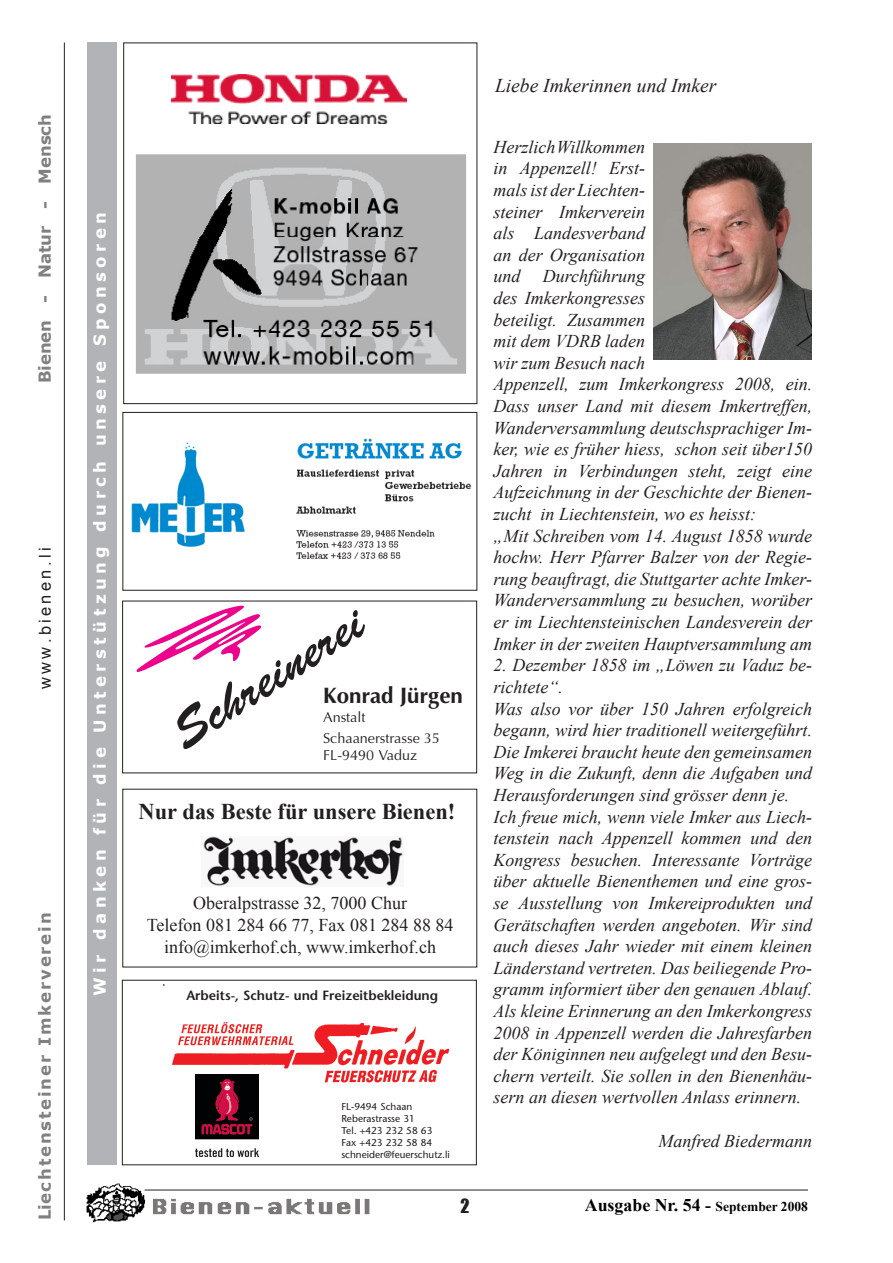
<style>
.page{position:relative;width:893px;height:1263px;background:#fff}
.page>*{position:absolute;margin:0;border:0;box-sizing:border-box;transform-origin:0 0}
.t1{font:50.55px "Brush Script";color:#231f20}
.t2{font:700 22.5px "Times New Roman";color:#231f20}
.t3{font:700 22.35px "Optima";letter-spacing:-.005em;color:#231f20}
.t4{font:italic 19.5px "Times New Roman";color:#231f20}
.t5{font:italic 18px/21.6px "Times New Roman";color:#231f20;text-align:justify}
.t6{font:18px "Times New Roman";color:#231f20}
.t7{font:700 17.85px "Times New Roman";color:#000}
.Untertitel{font:700 16.5px "Verdana";letter-spacing:.27em;color:#fff}
.t8{font:700 16.5px "Verdana";letter-spacing:.11em;color:#808080}
.t9{font:700 16.5px "Verdana";color:#808080}
.t10{font:16.5px "Arial";letter-spacing:.2em;color:#231f20}
.t11{font:14.4px/20.9px "Optima";color:#231f20}
.t12{font:600 13.35px "Stone Sans";color:#231f20}
.t13{font:10.05px/12px "Stone Sans";color:#231f20}
.s1{font-size:13.5px}
</style>
<div class="page">
<hr style="left:64px;top:43px;width:1px;height:1177px;background:#231f20">
<img style="left:86px;top:1183px;width:285px;height:39px">
<hr style="left:145px;top:1189px;width:663px;height:1px;background:#231f20">
<div style="left:87px;top:43px;width:30px;height:1122px;background:#b2b3b7"></div>
<img style="left:131px;top:438px;width:341px;height:121px">
<div style="left:122px;top:412px;width:355px;height:179px;border:1px solid #231f20"></div>
<div style="left:123px;top:43px;width:354px;height:361px;border:1px solid #231f20"></div>
<img style="left:136px;top:154px;width:330px;height:220px">
<img style="left:172px;top:74px;width:234px;height:50px">
<div style="left:122px;top:980px;width:355px;height:185px;border:1px solid #231f20"></div>
<svg style="left:164px;top:984px;width:286px;height:99px"></svg>
<div style="left:190px;top:1070px;width:73px;height:91px;background:#fff"></div>
<img style="left:195px;top:1074px;width:63px;height:83px">
<div style="left:156px;top:986px;width:14px;height:177px;background:#fff"></div>
<img style="left:203px;top:836px;width:200px;height:50px">
<svg style="left:136px;top:605px;width:125px;height:67px"></svg>
<div style="left:122px;top:601px;width:355px;height:172px;border:1px solid #231f20"></div>
<img style="left:654px;top:143px;width:157px;height:216px">
<p class="t9" style="left:34px;top:383px;width:271px;rotate:-90deg">Bienen - Natur - Mensch</p>
<p class="t10" style="left:34px;top:689px;width:143px;rotate:-90deg">www.bienen.li</p>
<p class="t8" style="left:34px;top:1220px;width:309px;rotate:-90deg">Liechtensteiner Imkerverein</p>
<p class="Untertitel" style="left:89px;top:996px;width:785px;rotate:-90deg">Wir danken für die Unterstützung durch unsere Sponsoren</p>
<p class="t1" style="left:160px;top:713px;width:221px;rotate:-33deg">Schreinerei</p>
<p class="t3" style="left:323px;top:681px;width:141px">Konrad Jürgen</p>
<p class="t11" style="left:323px;top:707px;width:118px">Anstalt<br>Schaanerstrasse 35</p>
<p class="t11" style="left:323px;top:745px;width:96px">FL-9490 Vaduz</p>
<p class="t2" style="left:139px;top:796px;width:318px">Nur das Beste für unsere Bienen!</p>
<p class="t6" style="left:193px;top:891px;width:215px">Oberalpstrasse 32, 7000 Chur</p>
<p class="t6" style="left:147px;top:913px;width:308px">Telefon 081 284 66 77, Fax 081 284 88 84</p>
<p class="t6" style="left:164px;top:934px;width:273px">info@imkerhof.ch, www.imkerhof.ch</p>
<p class="t12" style="left:186px;top:987px;width:253px">Arbeits-, Schutz- und Freizeitbekleidung</p>
<p class="t13" style="left:341px;top:1100px;width:110px">FL-9494 Schaan<br>Reberastrasse 31<br>Tel. +423 232 58 63<br>Fax +423 232 58 84 schneider@feuerschutz.li</p>
<p class="t4" style="left:495px;top:72px;width:223px">Liebe Imkerinnen und Imker</p>
<p class="t5" style="left:494px;top:136px;width:320px;text-align:left">Herzlich Willkommen<br>in Appenzell! Erst-<br>mals ist der Liechten-<br>steiner Imkerverein<br>als Landesverband<br>an der Organisation<br>und Durchführung<br>des Imkerkongresses<br>beteiligt. Zusammen<br>mit dem VDRB laden<br>wir zum Besuch nach<br>Appenzell, zum Imkerkongress 2008, ein.<br>Dass unser Land mit diesem Imkertreffen,<br>Wanderversammlung deutschsprachiger Im&shy;ker, wie es früher hiess, schon seit über150<br>Jahren in Verbindungen steht, zeigt eine<br>Aufzeichnung in der Geschichte der Bienen&shy;zucht in Liechtenstein, wo es heisst:</p>
<p class="t5" style="left:494px;top:524px;width:320px">„Mit Schreiben vom 14. August 1858 wurde hochw. Herr Pfarrer Balzer von der Regie&shy;rung beauftragt, die Stuttgarter achte Imker-Wanderversammlung zu besuchen, worüber er im Liechtensteinischen Landesverein der Imker in der zweiten Hauptversammlung am</p>
<p class="t5" style="left:494px;top:654px;width:320px">2. Dezember 1858 im „Löwen zu Vaduz be&shy;richtete“.</p>
<p class="t5" style="left:494px;top:697px;width:320px">Was also vor über 150 Jahren erfolgreich begann, wird hier traditionell weitergeführt.<br>Die Imkerei braucht heute den gemeinsamen Weg in die Zukunft, denn die Aufgaben und Herausforderungen sind grösser denn je.</p>
<p class="t5" style="left:494px;top:805px;width:320px">Ich freue mich, wenn viele Imker aus Liech&shy;tenstein nach Appenzell kommen und den Kongress besuchen. Interessante Vorträge über aktuelle Bienenthemen und eine gros&shy;se Ausstellung von Imkereiprodukten und Gerätschaften werden angeboten. Wir sind auch dieses Jahr wieder mit einem kleinen Länderstand vertreten. Das beiliegende Pro&shy;gramm informiert über den genauen Ablauf.</p>
<p class="t5" style="left:494px;top:1000px;width:320px">Als kleine Erinnerung an den Imkerkongress 2008 in Appenzell werden die Jahresfarben der Königinnen neu aufgelegt und den Besu&shy;chern verteilt. Sie sollen in den Bienenhäu&shy;sern an diesen wertvollen Anlass erinnern.</p>
<p class="t5" style="left:658px;top:1129px;width:155px">Manfred Biedermann</p>
<p class="t7" style="left:585px;top:1193px;width:225px">Ausgabe Nr. 54 - <span class="s1">September 2008</span></p>
</div>
